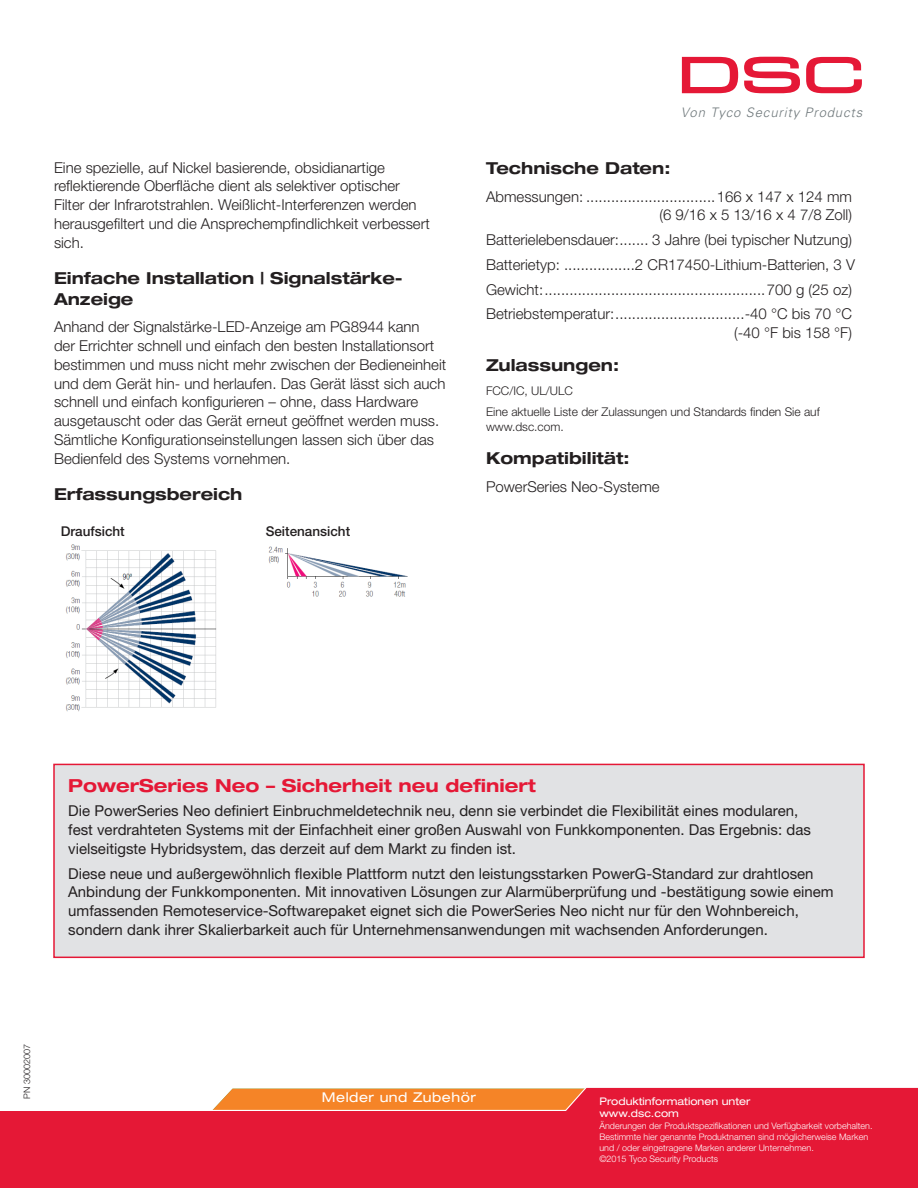
<style>
.page{position:relative;width:918px;height:1188px;background:#fff}
.page>*{position:absolute;margin:0;border:0;box-sizing:border-box;transform-origin:0 0}
.Specification_Tab{font:700 expanded 18px "Helvetica Neue LT Pro";color:#e51836}
.Headings{font:700 expanded 16.5px/21px "Helvetica Neue LT Pro";color:#231f20}
.Specification_Tab-2{font:15px/18.8px "Helvetica Neue LT Pro";color:#231f20}
.Paragraph_Style{font:300 15px/18.8px "Helvetica Neue LT Pro";color:#231f20}
.Specification_Tab-3{font:300 15px/18.8px "Helvetica Neue LT Pro";color:#231f20;text-align:right}
.Heading_after_Bullet{font:500 13.5px "Helvetica Neue LT Pro";color:#231f20}
.t1{font:expanded 13.5px "Helvetica Neue LT Pro";letter-spacing:.04em;color:#fff}
.t2{font:300 expanded 13.5px "Helvetica Neue LT Pro";letter-spacing:.04em;color:#fff}
.t3{font:italic 300 13.05px "Univers";letter-spacing:.065em;color:#70797c}
.Specification_Tab-4{font:300 12px/15px "Helvetica Neue LT Pro";color:#231f20}
.t4{font:expanded 10.5px "Helvetica Neue LT Pro";color:#fff}
.t5{font:300 9px/10.8px "Helvetica Neue LT Pro";color:#fff}
.t6{font:300 9px "Helvetica Neue LT Pro";color:#231f20}
</style>
<div class="page">
<svg style="left:0;top:1087px;width:918px;height:101px;background:#e73143"></svg>
<svg style="left:682px;top:57px;width:56px;height:36px"></svg>
<svg style="left:744px;top:57px;width:56px;height:36px"></svg>
<svg style="left:806px;top:57px;width:56px;height:36px"></svg>
<div style="left:54px;top:764px;width:810px;height:193px;background:#e1e2e4"></div>
<div style="left:53px;top:764px;width:812px;height:194px;border:2px solid #e51836"></div>
<img style="left:65px;top:544px;width:343px;height:168px">
<p class="Paragraph_Style" style="left:54px;top:158px;width:377px">Eine spezielle, auf Nickel basierende, obsidianartige reflektierende Oberfläche dient als selektiver optischer Filter der Infrarotstrahlen. Weißlicht-Interferenzen werden herausgefiltert und die Ansprechempfindlichkeit verbessert sich.</p>
<p class="Headings" style="left:54px;top:267px;width:350px">Einfache Installation | Signalstärke-<br>Anzeige</p>
<p class="Paragraph_Style" style="left:54px;top:317px;width:394px">Anhand der Signalstärke-LED-Anzeige am PG8944 kann<br>der Errichter schnell und einfach den besten Installationsort bestimmen und muss nicht mehr zwischen der Bedieneinheit und dem Gerät hin- und herlaufen. Das Gerät lässt sich auch schnell und einfach konfigurieren – ohne, dass Hardware ausgetauscht oder das Gerät erneut geöffnet werden muss.<br>Sämtliche Konfigurationseinstellungen lassen sich über das Bedienfeld des Systems vornehmen.</p>
<p class="Headings" style="left:54px;top:483px;width:190px">Erfassungsbereich</p>
<p class="Heading_after_Bullet" style="left:61px;top:523px;width:66px">Draufsicht</p>
<p class="Heading_after_Bullet" style="left:266px;top:523px;width:86px">Seitenansicht</p>
<p class="t3" style="left:681px;top:105px;width:183px">Von Tyco Security Products</p>
<p class="Headings" style="left:486px;top:157px;width:186px">Technische Daten:</p>
<p class="Specification_Tab-3" style="left:486px;top:187px;width:368px">Abmessungen: ...............................166 x 147 x 124 mm (6 9/16 x 5 13/16 x 4 7/8 Zoll)</p>
<p class="Specification_Tab-3" style="left:486px;top:230px;width:368px">Batterielebensdauer:....... 3 Jahre (bei typischer Nutzung)</p>
<p class="Specification_Tab-3" style="left:486px;top:255px;width:371px">Batterietyp: .................2 CR17450-Lithium-Batterien, 3 V</p>
<p class="Specification_Tab-3" style="left:486px;top:280px;width:368px">Gewicht:.....................................................700 g (25 oz)</p>
<p class="Specification_Tab-3" style="left:486px;top:304px;width:368px">Betriebstemperatur:...............................-40 °C bis 70 °C (-40 °F bis 158 °F)</p>
<p class="Headings" style="left:486px;top:354px;width:135px">Zulassungen:</p>
<p class="Specification_Tab-4" style="left:486px;top:383px;width:88px">FCC/IC, UL/ULC</p>
<p class="Specification_Tab-4" style="left:486px;top:404px;width:335px">Eine aktuelle Liste der Zulassungen und Standards finden Sie auf www.dsc.com.</p>
<p class="Headings" style="left:486px;top:447px;width:145px">Kompatibilität:</p>
<p class="Specification_Tab-3" style="left:486px;top:477px;width:175px">PowerSeries Neo-Systeme</p>
<p class="Specification_Tab" style="left:68px;top:774px;width:469px">PowerSeries Neo – Sicherheit neu definiert</p>
<p class="Specification_Tab-2" style="left:68px;top:801px;width:744px">Die PowerSeries Neo definiert Einbruchmeldetechnik neu, denn sie verbindet die Flexibilität eines modularen, fest verdrahteten Systems mit der Einfachheit einer großen Auswahl von Funkkomponenten. Das Ergebnis: das vielseitigste Hybridsystem, das derzeit auf dem Markt zu finden ist.</p>
<p class="Specification_Tab-2" style="left:68px;top:864px;width:767px">Diese neue und außergewöhnlich flexible Plattform nutzt den leistungsstarken PowerG-Standard zur drahtlosen Anbindung der Funkkomponenten. Mit innovativen Lösungen zur Alarmüberprüfung und -bestätigung sowie einem umfassenden Remoteservice-Softwarepaket eignet sich die PowerSeries Neo nicht nur für den Wohnbereich, sondern dank ihrer Skalierbarkeit auch für Unternehmensanwendungen mit wachsenden Anforderungen.</p>
<p class="t6" style="left:22px;top:1099px;width:56px;rotate:-90deg">PN 30002007</p>
<p class="t1" style="left:322px;top:1089px;width:156px">Melder und Zubehör</p>
<p class="t2" style="left:339px;top:1089px;width:121px">communications</p>
<p class="t4" style="left:599px;top:1095px;width:153px">Produktinformationen unter</p>
<p class="t4" style="left:599px;top:1107px;width:81px">www.dsc.com</p>
<p class="t5" style="left:599px;top:1120px;width:275px">Änderungen der Produktspezifikationen und Verfügbarkeit vorbehalten.<br>Bestimmte hier genannte Produktnamen sind möglicherweise Marken und / oder eingetragene Marken anderer Unternehmen.</p>
<p class="t5" style="left:599px;top:1153px;width:120px">©2015 Tyco Security Products</p>
</div>
